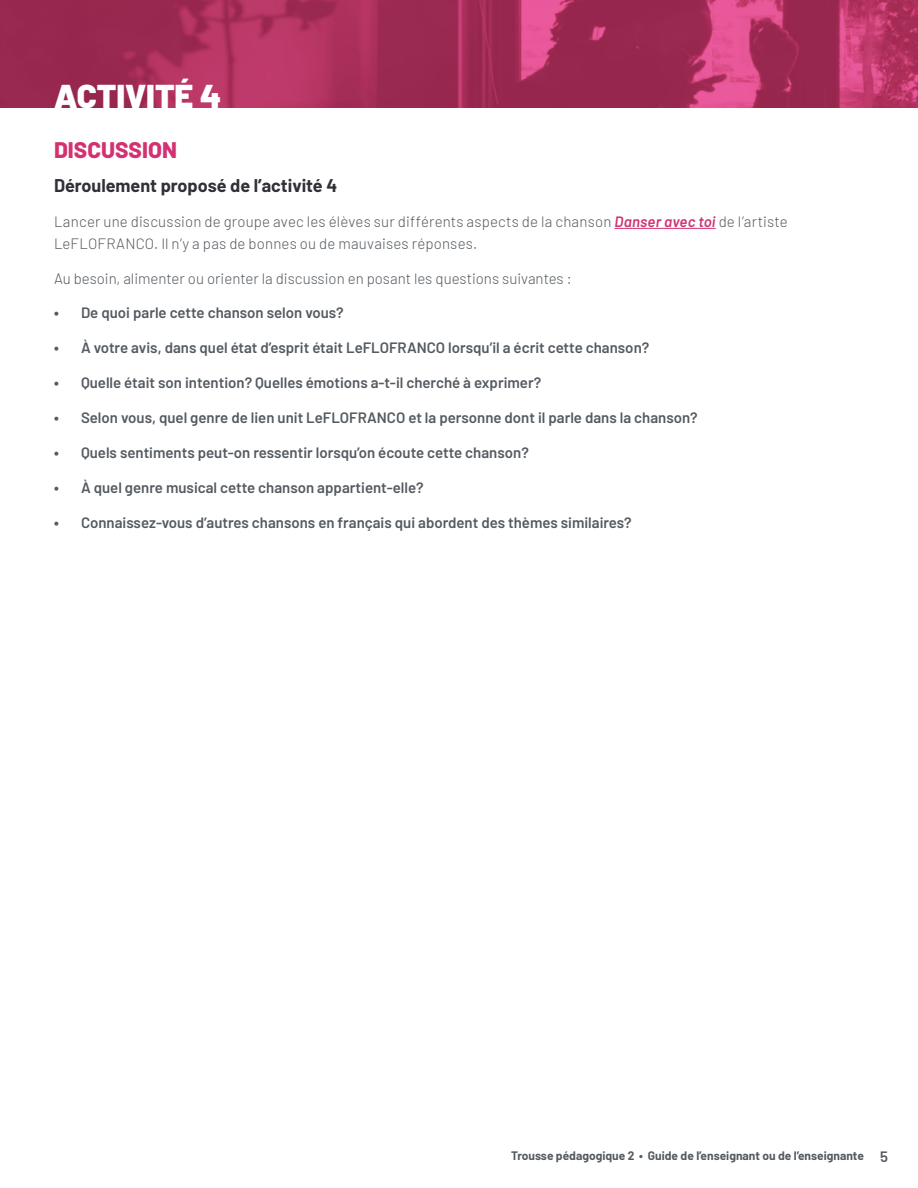
<style>
.page{position:relative;width:918px;height:1188px;background:#fff}
.page>*{position:absolute;margin:0;border:0;box-sizing:border-box;transform-origin:0 0}
.t1{font:900 33px "Barlow";color:#fff}
.t2{font:800 22.5px "Barlow";color:#d23272}
.t3{font:700 18px "Barlow";color:#323036}
.t4{font:600 15px "Barlow";color:#545a60}
.t5{font:300 15px/21.3px "Barlow";letter-spacing:.01em;color:#545a60}
.t6{font:700 12px "Barlow";color:#545a60}
.s1{font-weight:600;font-style:italic;color:#d23272}
.s2{font-weight:700}
.s3{font-weight:600;font-size:15px}
</style>
<div class="page">
<hr style="left:614px;top:228px;width:102px;height:1px;background:#d23272">
<img style="left:0;top:0;width:918px;height:108px">
<h1 class="t1" style="left:54px;top:71px;width:169px">ACTIVITÉ 4</h1>
<h2 class="t2" style="left:54px;top:133px;width:124px">DISCUSSION</h2>
<h3 class="t3" style="left:54px;top:173px;width:285px">Déroulement proposé de l’activité 4</h3>
<h3 class="t5" style="left:54px;top:210px;width:735px">Lancer une discussion de groupe avec les élèves sur différents aspects de la chanson <span class="s1">Danser avec toi</span> de l’artiste<br>LeFLOFRANCO. Il n’y a pas de bonnes ou de mauvaises réponses.</h3>
<h3 class="t5" style="left:54px;top:266px;width:519px">Au besoin, alimenter ou orienter la discussion en posant les questions suivantes :</h3>
<h3 class="t4" style="left:54px;top:302px;width:291px"><span class="s2">•</span> De quoi parle cette chanson selon vous?</h3>
<h3 class="t4" style="left:54px;top:337px;width:597px"><span class="s2">•</span> À votre avis, dans quel état d’esprit était LeFLOFRANCO lorsqu’il a écrit cette chanson?</h3>
<h3 class="t4" style="left:54px;top:372px;width:489px"><span class="s2">•</span> Quelle était son intention? Quelles émotions a-t-il cherché à exprimer?</h3>
<h3 class="t4" style="left:54px;top:407px;width:645px"><span class="s2">•</span> Selon vous, quel genre de lien unit LeFLOFRANCO et la personne dont il parle dans la chanson?</h3>
<h3 class="t4" style="left:54px;top:441px;width:476px"><span class="s2">•</span> Quels sentiments peut-on ressentir lorsqu’on écoute cette chanson?</h3>
<h3 class="t4" style="left:54px;top:476px;width:371px"><span class="s2">•</span> À quel genre musical cette chanson appartient-elle?</h3>
<h3 class="t4" style="left:54px;top:511px;width:579px"><span class="s2">•</span> Connaissez-vous d’autres chansons en français qui abordent des thèmes similaires?</h3>
<p class="t6" style="left:511px;top:1147px;width:379px">Trousse pédagogique 2 • Guide de l’enseignant ou de l’enseignante <span class="s3">5</span></p>
</div>
